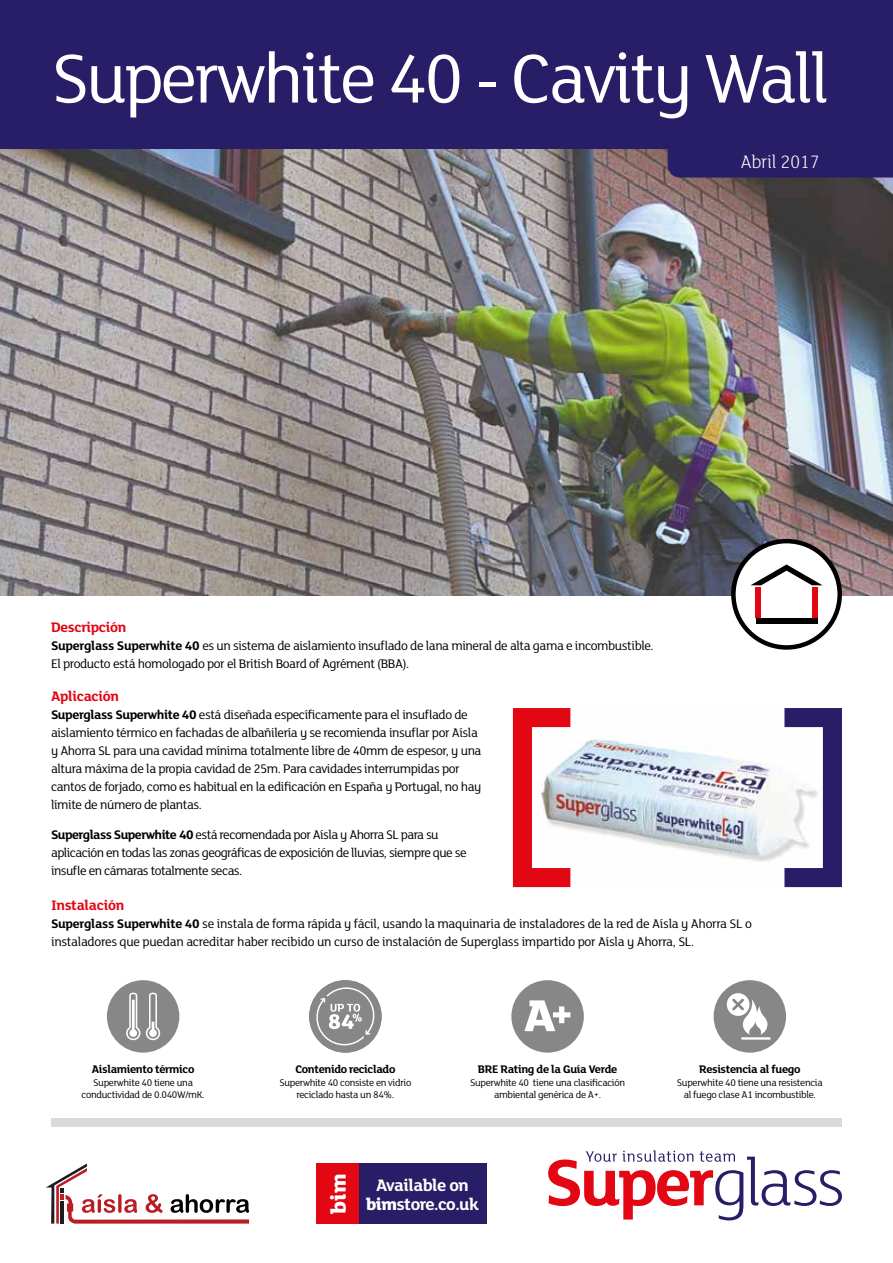
<style>
.page{position:relative;width:893px;height:1263px;background:#fff}
.page>*{position:absolute;margin:0;border:0;box-sizing:border-box;transform-origin:0 0}
.t1{font:75px "FS Lola";letter-spacing:-.04em;color:#fff}
.t2{font:800 22.5px "FS Lola";color:#fff}
.t3{font:300 19.5px "FS Lola";letter-spacing:-.02em;color:#fff}
.t4{font:700 18px "FS Lola";letter-spacing:-.03em;color:#fff}
.t5{font:700 15px "FS Lola";letter-spacing:-.02em;color:#e30613}
.t6{font:13.5px/18px "FS Lola";letter-spacing:-.03em;color:#000}
.t7{font:700 12px "FS Lola";letter-spacing:-.03em;color:#000}
.t8{font:10.5px/12.6px "FS Lola";letter-spacing:-.03em;color:#000;text-align:center}
.s1{font-weight:700}
.s2{font-weight:800}
</style>
<div class="page">
<img style="left:0;top:149px;width:893px;height:446px">
<svg style="left:548px;top:1150px;width:294px;height:70px"></svg>
<div style="left:0;top:0;width:893px;height:149px;background:#281d67"></div>
<img style="left:570px;top:708px;width:214px;height:179px">
<svg style="left:513px;top:708px;width:57px;height:179px"></svg>
<svg style="left:784px;top:708px;width:58px;height:179px"></svg>
<div style="left:668px;top:149px;width:225px;height:29px;background:#281d67"></div>
<div style="left:714px;top:980px;width:72px;height:72px;background:#878787;border-radius:50%"></div>
<svg style="left:726px;top:993px;width:45px;height:47px"></svg>
<div style="left:309px;top:980px;width:73px;height:72px;background:#878787;border-radius:50%"></div>
<svg style="left:314px;top:986px;width:63px;height:60px"></svg>
<div style="left:107px;top:980px;width:72px;height:72px;background:#878787;border-radius:50%"></div>
<svg style="left:126px;top:993px;width:14px;height:47px"></svg>
<svg style="left:146px;top:993px;width:14px;height:47px"></svg>
<div style="left:511px;top:980px;width:73px;height:72px;background:#878787;border-radius:50%"></div>
<svg style="left:524px;top:1000px;width:46px;height:31px"></svg>
<div style="left:51px;top:1118px;width:791px;height:9px;background:#dadada"></div>
<div style="left:733px;top:541px;width:107px;height:106px;background:#fff;border-radius:50%"></div>
<div style="left:731px;top:539px;width:111px;height:111px;border:4px solid #000;border-radius:50%"></div>
<svg style="left:751px;top:564px;width:71px;height:21px"></svg>
<div style="left:756px;top:587px;width:5px;height:30px;background:#e30613"></div>
<div style="left:756px;top:619px;width:61px;height:5px;background:#000"></div>
<div style="left:812px;top:587px;width:5px;height:30px;background:#e30613"></div>
<div style="left:316px;top:1163px;width:170px;height:61px;background:#281d67"></div>
<div style="left:316px;top:1163px;width:43px;height:61px;background:#e30613"></div>
<svg style="left:46px;top:1163px;width:203px;height:60px"></svg>
<h1 class="t1" style="left:51px;top:29px;width:780px">Superwhite 40 - Cavity Wall</h1>
<h3 class="t3" style="left:740px;top:150px;width:81px">Abril 2017</h3>
<p class="t5" style="left:51px;top:617px;width:77px">Descripción</p>
<p class="t6" style="left:51px;top:636px;width:604px"><span class="s1">Superglass Superwhite 40</span> es un sistema de aislamiento insuflado de lana mineral de alta gama e incombustible.<br>El producto está homologado por el British Board of Agrément (BBA).</p>
<p class="t5" style="left:51px;top:685px;width:70px">Aplicación</p>
<p class="t6" style="left:51px;top:705px;width:432px"><span class="s1">Superglass Superwhite 40</span> está diseñada específicamente para el insuflado de aislamiento térmico en fachadas de albañilería y se recomienda insuflar por Aísla y Ahorra SL para una cavidad mínima totalmente libre de 40mm de espesor, y una altura máxima de la propia cavidad de 25m. Para cavidades interrumpidas por cantos de forjado, como es habitual en la edificación en España y Portugal, no hay límite de número de plantas.</p>
<p class="t6" style="left:51px;top:825px;width:417px"><span class="s1">Superglass Superwhite 40</span> está recomendada por Aísla y Ahorra SL para su aplicación en todas las zonas geográficas de exposición de lluvias, siempre que se insufle en cámaras totalmente secas.</p>
<p class="t5" style="left:51px;top:895px;width:75px">Instalación</p>
<p class="t6" style="left:51px;top:914px;width:702px"><span class="s1">Superglass Superwhite 40</span> se instala de forma rápida y fácil, usando la maquinaria de instaladores de la red de Aísla y Ahorra SL o instaladores que puedan acreditar haber recibido un curso de instalación de Superglass impartido por Aísla y Ahorra, SL.</p>
<p class="t7" style="left:92px;top:1061px;width:104px">Aislamiento térmico</p>
<p class="t8" style="left:82px;top:1075px;width:124px">Superwhite 40 tiene una conductividad de 0.040W/mK.</p>
<p class="t7" style="left:295px;top:1061px;width:102px">Contenido reciclado</p>
<p class="t8" style="left:279px;top:1075px;width:133px">Superwhite 40 consiste en vidrio reciclado hasta un 84%.</p>
<p class="t7" style="left:478px;top:1061px;width:141px">BRE Rating de la Guía Verde</p>
<p class="t8" style="left:470px;top:1075px;width:156px">Superwhite 40 tiene una clasificación ambiental genérica de A+.</p>
<h2 class="t2" style="left:323px;top:1213px;width:41px;rotate:-90deg">bim</h2>
<h3 class="t4" style="left:376px;top:1172px;width:94px">Available on</h3>
<h3 class="t4" style="left:366px;top:1192px;width:114px"><span class="s2">bim</span>store.co.uk</h3>
<p class="t7" style="left:699px;top:1061px;width:103px">Resistencia al fuego</p>
<p class="t8" style="left:677px;top:1075px;width:147px">Superwhite 40 tiene una resistencia al fuego clase A1 incombustible.</p>
</div>
